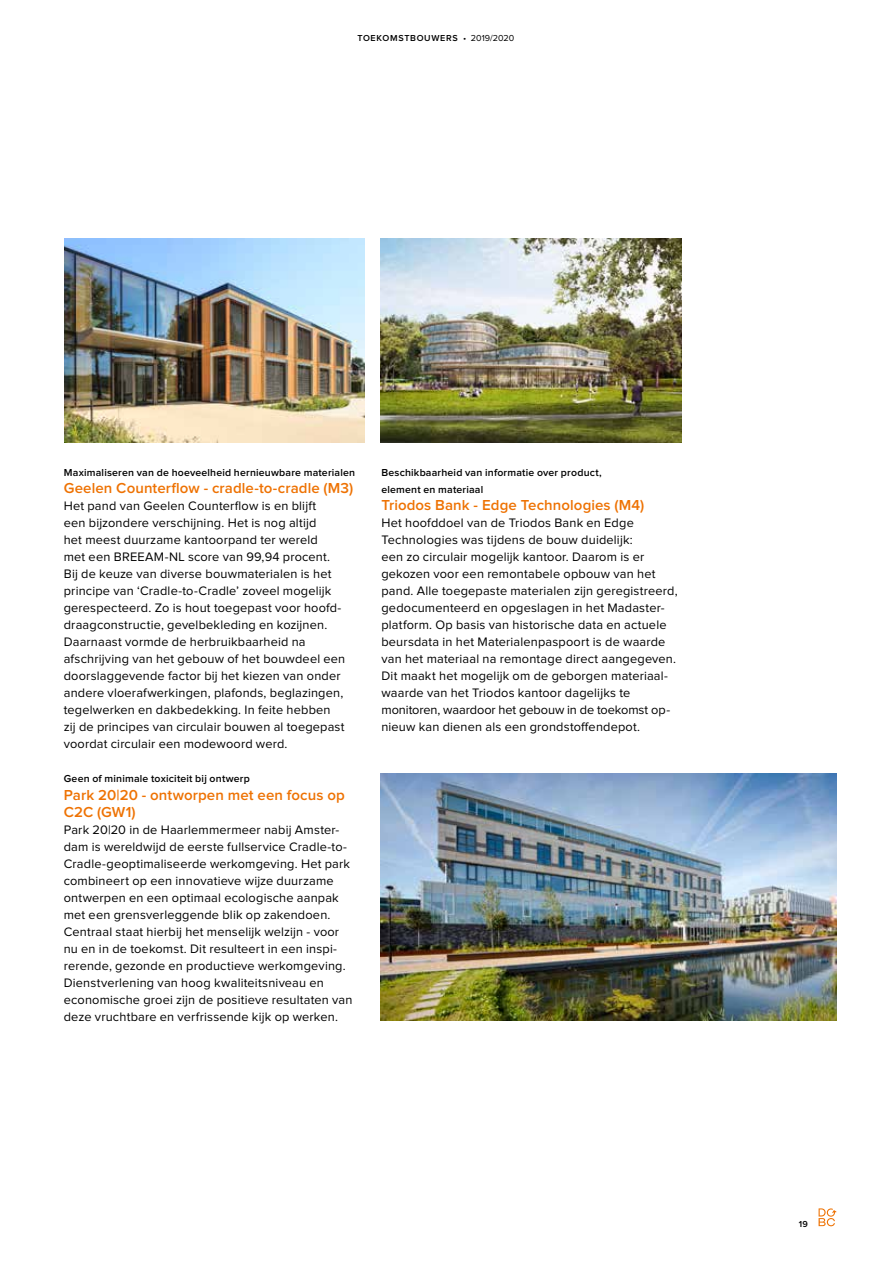
<style>
.page{position:relative;width:893px;height:1263px;background:#fff}
.page>*{position:absolute;margin:0;border:0;box-sizing:border-box;transform-origin:0 0}
.t1{font:600 15px/17px "Proxima Nova";letter-spacing:.005em;color:#ee7203}
.t2{font:12.75px/17px "Proxima Nova";letter-spacing:.015em;color:#000}
.t3{font:600 10.5px/17px "Proxima Nova";letter-spacing:.02em;color:#000}
.t4{font:600 9px "Proxima Nova";letter-spacing:.075em;color:#000}
.s1{font-weight:400}
</style>
<div class="page">
<svg style="left:819px;top:1208px;width:17px;height:18px"></svg>
<img style="left:381px;top:774px;width:455px;height:247px">
<img style="left:65px;top:238px;width:300px;height:204px">
<img style="left:381px;top:238px;width:300px;height:204px">
<p class="t4" style="left:357px;top:34px;width:158px">TOEKOMSTBOUWERS <span class="s1">• 2019/2020</span></p>
<p class="t3" style="left:64px;top:465px;width:293px">Maximaliseren van de hoeveelheid hernieuwbare materialen</p>
<p class="t1" style="left:64px;top:480px;width:291px">Geelen Counterflow - cradle-to-cradle (M3)</p>
<p class="t2" style="left:64px;top:498px;width:283px">Het pand van Geelen Counterflow is en blijft<br>een bijzondere verschijning. Het is nog altijd<br>het meest duurzame kantoorpand ter wereld<br>met een BREEAM-NL score van 99,94 procent.<br>Bij de keuze van diverse bouwmaterialen is het principe van ‘Cradle-to-Cradle’ zoveel mogelijk gerespecteerd. Zo is hout toegepast voor hoofd&shy;draagconstructie, gevelbekleding en kozijnen.<br>Daarnaast vormde de herbruikbaarheid na afschrijving van het gebouw of het bouwdeel een doorslaggevende factor bij het kiezen van onder andere vloerafwerkingen, plafonds, beglazingen, tegelwerken en dakbedekking. In feite hebben zij de principes van circulair bouwen al toegepast voordat circulair een modewoord werd.</p>
<p class="t3" style="left:64px;top:771px;width:188px">Geen of minimale toxiciteit bij ontwerp</p>
<p class="t1" style="left:64px;top:787px;width:282px">Park 20|20 - ontworpen met een focus op<br>C2C (GW1)</p>
<p class="t2" style="left:64px;top:821px;width:290px">Park 20|20 in de Haarlemmermeer nabij Amster&shy;dam is wereldwijd de eerste fullservice Cradle-to-Cradle-geoptimaliseerde werkomgeving. Het park combineert op een innovatieve wijze duurzame ontwerpen en een optimaal ecologische aanpak met een grensverleggende blik op zakendoen.<br>Centraal staat hierbij het menselijk welzijn - voor nu en in de toekomst. Dit resulteert in een inspi&shy;rerende, gezonde en productieve werkomgeving.<br>Dienstverlening van hoog kwaliteitsniveau en economische groei zijn de positieve resultaten van deze vruchtbare en verfrissende kijk op werken.</p>
<p class="t3" style="left:381px;top:465px;width:222px">Beschikbaarheid van informatie over product, element en materiaal</p>
<p class="t1" style="left:381px;top:497px;width:264px">Triodos Bank - Edge Technologies (M4)</p>
<p class="t2" style="left:381px;top:515px;width:298px">Het hoofddoel van de Triodos Bank en Edge Technologies was tijdens de bouw duidelijk:<br>een zo circulair mogelijk kantoor. Daarom is er gekozen voor een remontabele opbouw van het pand. Alle toegepaste materialen zijn geregistreerd, gedocumenteerd en opgeslagen in het Madaster&shy;platform. Op basis van historische data en actuele beursdata in het Materialenpaspoort is de waarde van het materiaal na remontage direct aangegeven.<br>Dit maakt het mogelijk om de geborgen materiaal&shy;waarde van het Triodos kantoor dagelijks te monitoren, waardoor het gebouw in de toekomst op&shy;nieuw kan dienen als een grondstoffendepot.</p>
<p class="t4" style="left:799px;top:1220px;width:11px">19</p>
</div>
